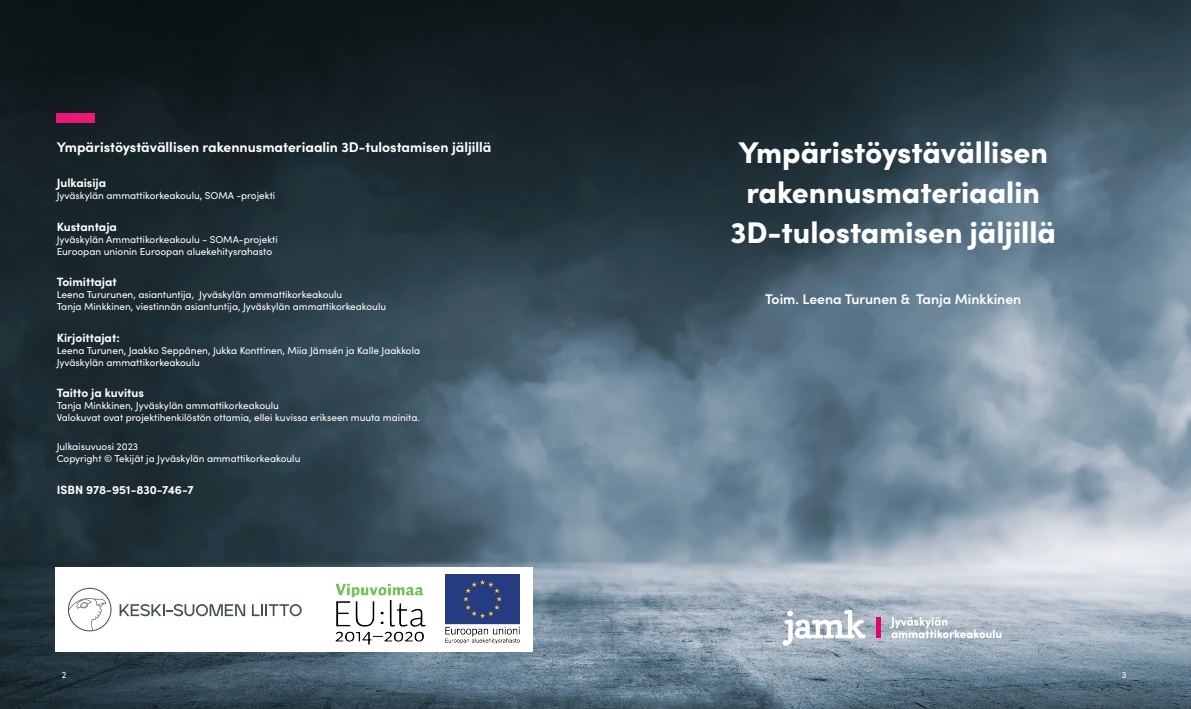
<style>
.page{position:relative;width:1191px;height:709px;background:#fff}
.page>*{position:absolute;margin:0;border:0;box-sizing:border-box;transform-origin:0 0}
.t1{font:900 30px/40px "Sofia Pro";color:#fff;text-align:center}
.t2{font:700 14px "Sofia Pro";color:#fff}
.t3{font:600 14px "Sofia Pro";color:#fff}
.t4{font:700 12px "Sofia Pro";color:#fff}
.t5{font:10px/12px "Sofia Pro";color:#fff}
.t6{font:9px "Sofia Pro";color:#fff}
</style>
<div class="page">
<img style="left:0;top:0;width:1191px;height:709px">
<img style="left:57px;top:114px;width:37px;height:8px">
<hr style="left:876px;top:617px;width:4px;height:21px;background:#e4036f">
<svg style="left:890px;top:617px;width:111px;height:21px"></svg>
<svg style="left:782px;top:610px;width:83px;height:36px"></svg>
<div style="left:56px;top:567px;width:477px;height:84px;background:#fff"></div>
<svg style="left:120px;top:604px;width:125px;height:12px"></svg>
<svg style="left:252px;top:604px;width:50px;height:12px"></svg>
<svg style="left:68px;top:588px;width:43px;height:43px"></svg>
<img style="left:325px;top:583px;width:112px;height:69px">
<img style="left:445px;top:574px;width:74px;height:70px">
<h2 class="t2" style="left:57px;top:136px;width:436px">Ympäristöystävällisen rakennusmateriaalin 3D-tulostamisen jäljillä</h2>
<p class="t4" style="left:57px;top:174px;width:51px">Julkaisija</p>
<p class="t5" style="left:57px;top:189px;width:220px">Jyväskylän ammattikorkeakoulu, SOMA -projekti</p>
<p class="t4" style="left:57px;top:217px;width:62px">Kustantaja</p>
<p class="t5" style="left:57px;top:233px;width:223px">Jyväskylän Ammattikorkeakoulu - SOMA-projekti<br>Euroopan unionin Euroopan aluekehitysrahasto</p>
<p class="t4" style="left:57px;top:273px;width:62px">Toimittajat</p>
<p class="t5" style="left:57px;top:288px;width:331px">Leena Tururunen, asiantuntija, Jyväskylän ammattikorkeakoulu<br>Tanja Minkkinen, viestinnän asiantuntija, Jyväskylän ammattikorkeakoulu</p>
<p class="t4" style="left:57px;top:328px;width:65px">Kirjoittajat:</p>
<p class="t5" style="left:57px;top:344px;width:365px">Leena Turunen, Jaakko Seppänen, Jukka Konttinen, Miia Jämsén ja Kalle Jaakkola<br>Jyväskylän ammattikorkeakoulu</p>
<p class="t4" style="left:57px;top:384px;width:89px">Taitto ja kuvitus</p>
<p class="t5" style="left:57px;top:399px;width:365px">Tanja Minkkinen, Jyväskylän ammattikorkeakoulu<br>Valokuvat ovat projektihenkilöstön ottamia, ellei kuvissa erikseen muuta mainita.</p>
<p class="t5" style="left:57px;top:440px;width:245px">Julkaisuvuosi 2023<br>Copyright © Tekijät ja Jyväskylän ammattikorkeakoulu</p>
<p class="t4" style="left:57px;top:480px;width:138px">ISBN 978-951-830-746-7</p>
<h1 class="t1" style="left:730px;top:130px;width:327px">Ympäristöystävällisen rakennusmateriaalin<br>3D-tulostamisen jäljillä</h1>
<h2 class="t3" style="left:765px;top:288px;width:258px">Toim. Leena Turunen &amp; Tanja Minkkinen</h2>
<p class="t6" style="left:62px;top:668px;width:6px">2</p>
<p class="t6" style="left:1122px;top:668px;width:6px">3</p>
</div>
